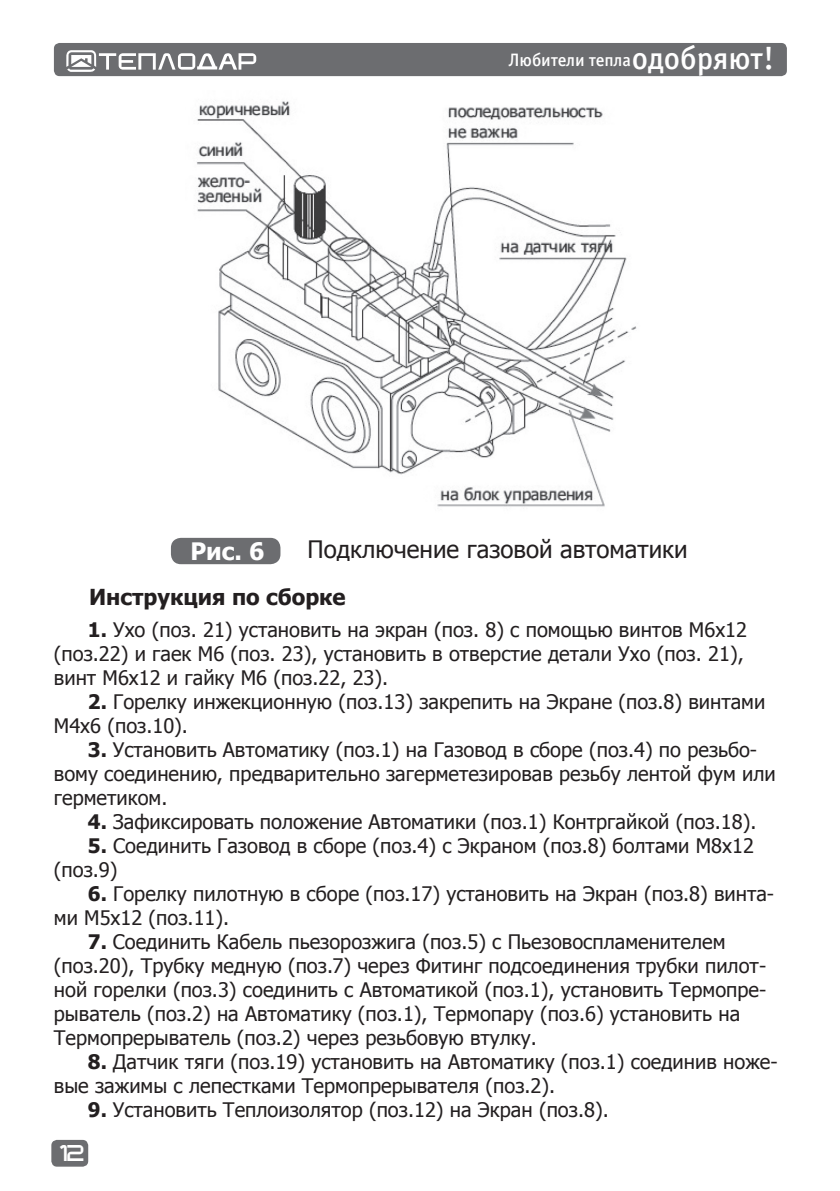
<style>
.page{position:relative;width:840px;height:1191px;background:#fff}
.page>*{position:absolute;margin:0;border:0;box-sizing:border-box;transform-origin:0 0}
.t1{font:24px "Tahoma";color:#231f20}
.t2{font:700 24px "Tahoma";color:#fff}
.t3{font:700 22px "Tahoma";color:#231f20}
.t4{font:20px/24px "Tahoma";color:#231f20}
.t5{font:18px "Officina Sans Medium C";letter-spacing:-.005em;color:#fff}
.t6{font:16px "teplodar";color:#fff}
.s1{font-size:32px}
.s2{font-weight:700}
</style>
<div class="page">
<div style="left:51px;top:1139px;width:37px;height:27px;background:#6c6d70;border-radius:6px"></div>
<div style="left:54px;top:43px;width:732px;height:33px;background:#6c6d70;border-radius:6px"></div>
<svg style="left:66px;top:50px;width:190px;height:22px"></svg>
<img style="left:197px;top:101px;width:440px;height:406px">
<div style="left:171px;top:538px;width:109px;height:26px;background:#6c6d70;border-radius:10px"></div>
<p class="t5" style="left:508px;top:50px;width:267px">Любители тепла<span class="s1">одобряют!</span></p>
<p class="t2" style="left:190px;top:534px;width:75px">Рис. 6</p>
<p class="t1" style="left:307px;top:533px;width:381px">Подключение газовой автоматики</p>
<p class="t3" style="left:89px;top:581px;width:258px">Инструкция по сборке</p>
<p class="t4" style="left:54px;top:617px;width:694px;text-indent:34px"><span class="s2">1.</span> Ухо (поз. 21) установить на экран (поз. 8) с помощью винтов М6х12 (поз.22) и гаек М6 (поз. 23), установить в отверстие детали Ухо (поз. 21), винт М6х12 и гайку М6 (поз.22, 23).</p>
<p class="t4" style="left:54px;top:689px;width:712px;text-indent:34px"><span class="s2">2.</span> Горелку инжекционную (поз.13) закрепить на Экране (поз.8) винтами<br>М4х6 (поз.10).</p>
<p class="t4" style="left:54px;top:737px;width:722px;text-indent:34px"><span class="s2">3.</span> Установить Автоматику (поз.1) на Газовод в сборе (поз.4) по резьбо&shy;вому соединению, предварительно загерметезировав резьбу лентой фум или герметиком.</p>
<p class="t4" style="left:88px;top:809px;width:669px"><span class="s2">4.</span> Зафиксировать положение Автоматики (поз.1) Контргайкой (поз.18).</p>
<p class="t4" style="left:54px;top:833px;width:701px;text-indent:34px"><span class="s2">5.</span> Соединить Газовод в сборе (поз.4) с Экраном (поз.8) болтами М8х12 (поз.9)</p>
<p class="t4" style="left:54px;top:881px;width:721px;text-indent:34px"><span class="s2">6.</span> Горелку пилотную в сборе (поз.17) установить на Экран (поз.8) винта&shy;ми М5х12 (поз.11).</p>
<p class="t4" style="left:54px;top:929px;width:713px;text-indent:34px"><span class="s2">7.</span> Соединить Кабель пьезорозжига (поз.5) с Пьезовоспламенителем (поз.20), Трубку медную (поз.7) через Фитинг подсоединения трубки пилот&shy;ной горелки (поз.3) соединить с Автоматикой (поз.1), установить Термопре&shy;рыватель (поз.2) на Автоматику (поз.1), Термопару (поз.6) установить на Термопрерыватель (поз.2) через резьбовую втулку.</p>
<p class="t4" style="left:54px;top:1049px;width:725px;text-indent:34px"><span class="s2">8.</span> Датчик тяги (поз.19) установить на Автоматику (поз.1) соединив ноже&shy;вые зажимы с лепестками Термопрерывателя (поз.2).</p>
<p class="t4" style="left:88px;top:1097px;width:522px"><span class="s2">9.</span> Установить Теплоизолятор (поз.12) на Экран (поз.8).</p>
<p class="t6" style="left:56px;top:1145px;width:29px">12</p>
</div>
